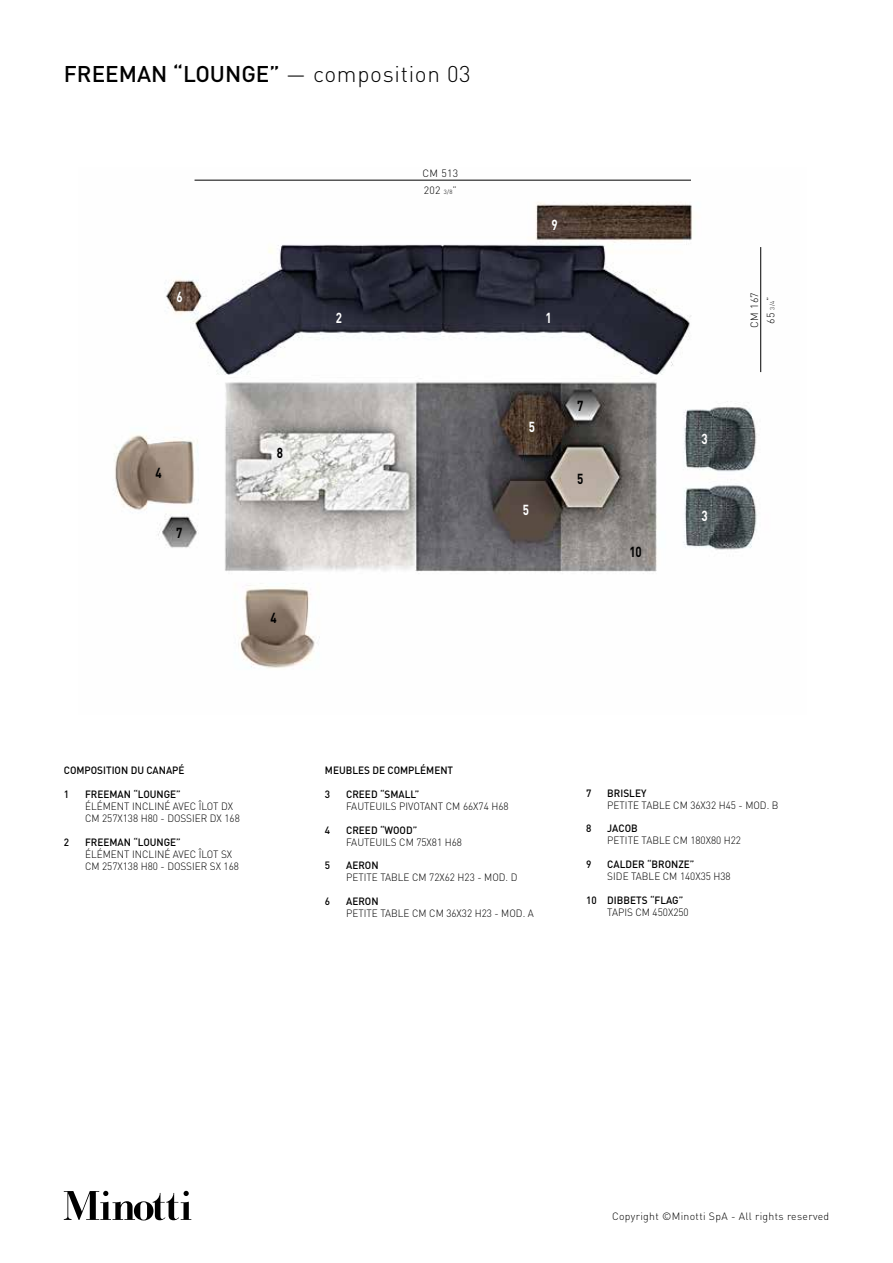
<style>
.page{position:relative;width:893px;height:1263px;background:#fff}
.page>*{position:absolute;margin:0;border:0;box-sizing:border-box;transform-origin:0 0}
.t1{font:500 22.5px "DIN";color:#000}
.t2{font:700 14.4px "DIN";color:#fff;scale:.8 1}
.t3{font:700 14.4px "DIN";color:#000;scale:.8 1}
.t4{font:300 10.5px/12px "DIN";color:#000;scale:.95 1}
.t5{font:500 10.5px "DIN";color:#000;scale:.95 1}
.t6{font:300 10.5px "DIN";letter-spacing:.03em;color:#000}
.t7{font:300 10.5px/16.5px "DIN";color:#000}
.s1{font-weight:300}
.s2{font-size:6px}
</style>
<div class="page">
<svg style="left:64px;top:1191px;width:127px;height:29px"></svg>
<img style="left:114px;top:179px;width:648px;height:489px">
<hr style="left:195px;top:180px;width:496px;height:1px;background:#000">
<hr style="left:760px;top:247px;width:1px;height:125px;background:#000">
<h1 class="t1" style="left:64px;top:60px;width:409px">FREEMAN “LOUNGE” <span class="s1">— composition 03</span></h1>
<h2 class="t2" style="left:176px;top:287px;width:9px">6</h2>
<h2 class="t3" style="left:156px;top:464px;width:9px">4</h2>
<h2 class="t3" style="left:176px;top:523px;width:9px">7</h2>
<h2 class="t3" style="left:277px;top:443px;width:9px">8</h2>
<h2 class="t3" style="left:270px;top:608px;width:9px">4</h2>
<p class="t7" style="left:422px;top:165px;width:37px">CM 513<br>202 <span class="s2">3/8</span>”</p>
<h2 class="t2" style="left:552px;top:215px;width:9px">9</h2>
<h2 class="t2" style="left:336px;top:309px;width:9px">2</h2>
<h2 class="t2" style="left:545px;top:309px;width:9px">1</h2>
<h2 class="t2" style="left:529px;top:417px;width:9px">5</h2>
<h2 class="t2" style="left:523px;top:500px;width:9px">5</h2>
<h2 class="t3" style="left:577px;top:397px;width:9px">7</h2>
<h2 class="t3" style="left:577px;top:470px;width:9px">5</h2>
<h2 class="t3" style="left:629px;top:542px;width:17px">10</h2>
<h2 class="t2" style="left:701px;top:429px;width:9px">3</h2>
<h2 class="t2" style="left:701px;top:506px;width:9px">3</h2>
<p class="t7" style="left:746px;top:328px;width:37px;text-align:center;rotate:-90deg">CM 167<br>65 <span class="s2">3/4</span>”</p>
<p class="t5" style="left:64px;top:764px;width:129px">COMPOSITION DU CANAPÉ</p>
<p class="t5" style="left:64px;top:787px;width:7px">1</p>
<p class="t5" style="left:85px;top:787px;width:102px">FREEMAN “LOUNGE”</p>
<p class="t4" style="left:85px;top:800px;width:164px">ÉLÉMENT INCLINÉ AVEC ÎLOT DX<br>CM 257X138 H80 - DOSSIER DX 168</p>
<p class="t5" style="left:64px;top:835px;width:7px">2</p>
<p class="t5" style="left:85px;top:835px;width:102px">FREEMAN “LOUNGE”</p>
<p class="t4" style="left:85px;top:848px;width:164px">ÉLÉMENT INCLINÉ AVEC ÎLOT SX<br>CM 257X138 H80 - DOSSIER SX 168</p>
<p class="t5" style="left:325px;top:764px;width:137px">MEUBLES DE COMPLÉMENT</p>
<p class="t5" style="left:325px;top:787px;width:7px">3</p>
<p class="t5" style="left:346px;top:787px;width:79px">CREED “SMALL”</p>
<p class="t4" style="left:346px;top:800px;width:172px">FAUTEUILS PIVOTANT CM 66X74 H68</p>
<p class="t5" style="left:325px;top:823px;width:7px">4</p>
<p class="t5" style="left:346px;top:823px;width:76px">CREED “WOOD”</p>
<p class="t4" style="left:346px;top:836px;width:123px">FAUTEUILS CM 75X81 H68</p>
<p class="t5" style="left:325px;top:858px;width:7px">5</p>
<p class="t5" style="left:346px;top:858px;width:36px">AERON</p>
<p class="t4" style="left:346px;top:871px;width:182px">PETITE TABLE CM 72X62 H23 - MOD. D</p>
<p class="t5" style="left:325px;top:894px;width:7px">6</p>
<p class="t5" style="left:346px;top:894px;width:36px">AERON</p>
<p class="t4" style="left:346px;top:907px;width:199px">PETITE TABLE CM CM 36X32 H23 - MOD. A</p>
<p class="t5" style="left:586px;top:787px;width:7px">7</p>
<p class="t5" style="left:607px;top:787px;width:43px">BRISLEY</p>
<p class="t4" style="left:607px;top:799px;width:182px">PETITE TABLE CM 36X32 H45 - MOD. B</p>
<p class="t5" style="left:586px;top:822px;width:7px">8</p>
<p class="t5" style="left:607px;top:822px;width:34px">JACOB</p>
<p class="t4" style="left:607px;top:834px;width:142px">PETITE TABLE CM 180X80 H22</p>
<p class="t5" style="left:586px;top:858px;width:7px">9</p>
<p class="t5" style="left:607px;top:858px;width:93px">CALDER “BRONZE”</p>
<p class="t4" style="left:607px;top:870px;width:131px">SIDE TABLE CM 140X35 H38</p>
<p class="t5" style="left:586px;top:893px;width:104px">10 DIBBETS “FLAG”</p>
<p class="t4" style="left:607px;top:906px;width:87px">TAPIS CM 450X250</p>
<p class="t6" style="left:612px;top:1210px;width:219px">Copyright ©Minotti SpA - All rights reserved</p>
</div>
